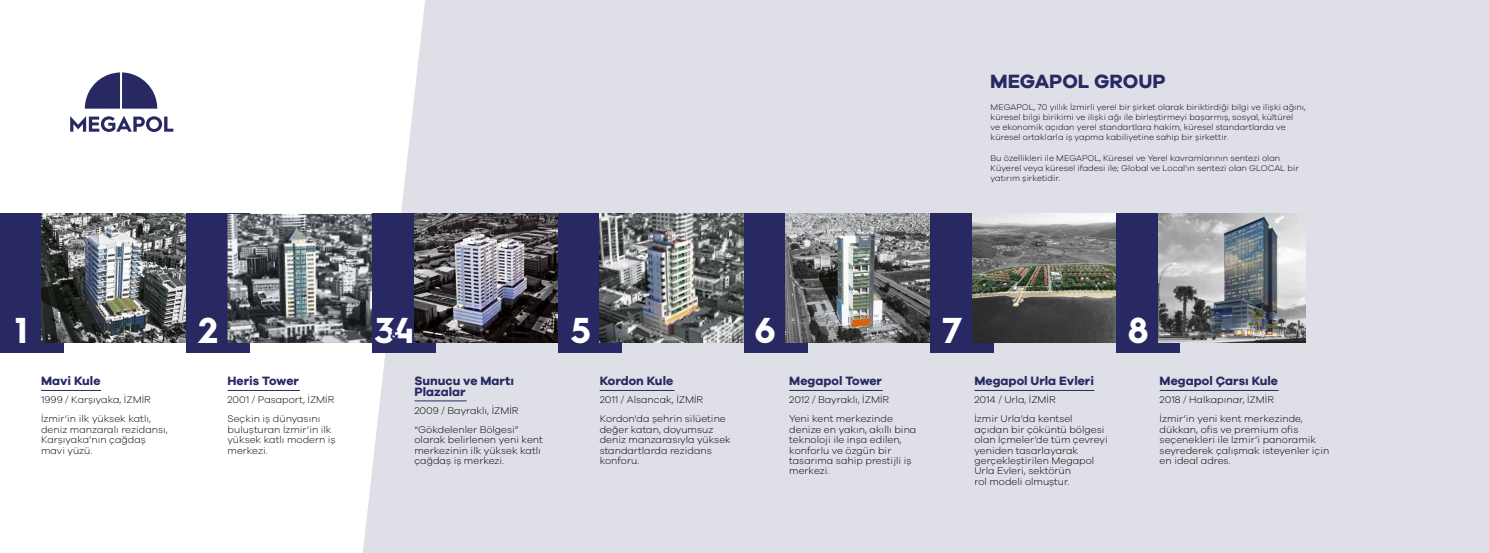
<style>
.page{position:relative;width:1489px;height:553px;background:#fff}
.page>*{position:absolute;margin:0;border:0;box-sizing:border-box;transform-origin:0 0}
.t1{font:700 36px "Hurme Geometric Sans 2";color:#fff}
.t2{font:700 19.8px "Galano Grotesque";color:#282963}
.t3{font:700 13.35px "Gilroy";color:#282963}
.t4{font:700 12.45px/10.4px "Galano Grotesque";color:#282963}
.t5{font:300 9.98px/10.4px "Galano Grotesque";color:#000}
.t6{font:300 8.55px/10.2px "Galano Grotesque";color:#000}
</style>
<div class="page">
<div style="left:363px;top:0;width:1125px;height:553px;background:#dedfe7"></div>
<div style="left:0;top:214px;width:64px;height:139px;background:#282963"></div>
<hr style="left:414px;top:400px;width:52px;height:1px;background:#252f62">
<hr style="left:41px;top:390px;width:60px;height:1px;background:#252f62">
<hr style="left:227px;top:390px;width:73px;height:1px;background:#252f62">
<hr style="left:599px;top:390px;width:75px;height:1px;background:#252f62">
<img style="left:41px;top:214px;width:145px;height:129px">
<div style="left:186px;top:214px;width:64px;height:139px;background:#282963"></div>
<img style="left:227px;top:214px;width:145px;height:129px">
<div style="left:372px;top:214px;width:64px;height:139px;background:#282963"></div>
<img style="left:414px;top:214px;width:144px;height:129px">
<div style="left:558px;top:214px;width:64px;height:139px;background:#282963"></div>
<img style="left:599px;top:214px;width:145px;height:129px">
<svg style="left:85px;top:72px;width:72px;height:37px"></svg>
<svg style="left:70px;top:116px;width:103px;height:16px"></svg>
<hr style="left:789px;top:390px;width:93px;height:1px;background:#252f62">
<hr style="left:974px;top:390px;width:120px;height:1px;background:#252f62">
<hr style="left:1159px;top:390px;width:119px;height:1px;background:#252f62">
<div style="left:744px;top:214px;width:64px;height:139px;background:#282963"></div>
<img style="left:785px;top:214px;width:145px;height:129px">
<div style="left:930px;top:214px;width:64px;height:139px;background:#282963"></div>
<img style="left:972px;top:214px;width:144px;height:129px">
<div style="left:1116px;top:214px;width:64px;height:139px;background:#282963"></div>
<img style="left:1158px;top:214px;width:147px;height:129px">
<h2 class="t2" style="left:990px;top:69px;width:177px">MEGAPOL GROUP</h2>
<p class="t6" style="left:990px;top:102px;width:317px">MEGAPOL, 70 yıllık İzmirli yerel bir şirket olarak biriktirdiği bilgi ve ilişki ağını, küresel bilgi birikimi ve ilişki ağı ile birleştirmeyi başarmış, sosyal, kültürel<br>ve ekonomik açıdan yerel standartlara hakim, küresel standartlarda ve küresel ortaklarla iş yapma kabiliyetine sahip bir şirkettir.</p>
<p class="t6" style="left:990px;top:153px;width:310px">Bu özellikleri ile MEGAPOL, Küresel ve Yerel kavramlarının sentezi olan<br>Küyerel veya küresel ifadesi ile; Global ve Local‘ın sentezi olan GLOCAL bir yatırım şirketidir.</p>
<h1 class="t1" style="left:15px;top:305px;width:14px">1</h1>
<h1 class="t1" style="left:198px;top:305px;width:22px">2</h1>
<h1 class="t1" style="left:375px;top:305px;width:41px">34</h1>
<h3 class="t3" style="left:390px;top:326px;width:10px">&amp;</h3>
<p class="t4" style="left:41px;top:375px;width:61px">Mavi Kule</p>
<p class="t5" style="left:41px;top:390px;width:111px;line-height:19.3px">1999 / Karşıyaka, İZMİR<br>İzmir’in ilk yüksek katlı,</p>
<p class="t5" style="left:41px;top:424px;width:128px">deniz manzaralı rezidansı,<br>Karşıyaka’nın çağdaş mavi yüzü.</p>
<p class="t4" style="left:227px;top:375px;width:73px">Heris Tower</p>
<p class="t5" style="left:227px;top:390px;width:108px;line-height:19.3px">2001 / Pasaport, İZMİR<br>Seçkin iş dünyasını</p>
<p class="t5" style="left:227px;top:424px;width:110px">buluşturan İzmir’in ilk yüksek katlı modern iş merkezi.</p>
<p class="t4" style="left:414px;top:375px;width:101px">Sunucu ve Martı<br>Plazalar</p>
<p class="t5" style="left:414px;top:400px;width:106px;line-height:19.3px">2009 / Bayraklı, İZMİR “Gökdelenler Bölgesi”</p>
<p class="t5" style="left:414px;top:434px;width:130px">olarak belirlenen yeni kent merkezinin ilk yüksek katlı çağdaş iş merkezi.</p>
<h1 class="t1" style="left:570px;top:305px;width:22px">5</h1>
<p class="t4" style="left:599px;top:375px;width:75px">Kordon Kule</p>
<p class="t5" style="left:599px;top:390px;width:128px;line-height:19.3px">2011 / Alsancak, İZMİR<br>Kordon'da şehrin silüetine</p>
<p class="t5" style="left:599px;top:424px;width:133px">değer katan, doyumsuz deniz manzarasıyla yüksek standartlarda rezidans konforu.</p>
<h1 class="t1" style="left:754px;top:305px;width:22px">6</h1>
<h1 class="t1" style="left:942px;top:305px;width:21px">7</h1>
<h1 class="t1" style="left:1127px;top:305px;width:22px">8</h1>
<p class="t4" style="left:789px;top:375px;width:94px">Megapol Tower</p>
<p class="t5" style="left:789px;top:390px;width:105px;line-height:19.3px">2012 / Bayraklı, İZMİR<br>Yeni kent merkezinde</p>
<p class="t5" style="left:789px;top:424px;width:129px">denize en yakın, akıllı bina teknoloji ile inşa edilen, konforlu ve özgün bir tasarıma sahip prestijli iş merkezi.</p>
<p class="t4" style="left:974px;top:375px;width:121px">Megapol Urla Evleri</p>
<p class="t5" style="left:974px;top:390px;width:100px;line-height:19.3px">2014 / Urla, İZMİR<br>İzmir Urla’da kentsel</p>
<p class="t5" style="left:974px;top:424px;width:135px">açıdan bir çöküntü bölgesi olan İçmeler’de tüm çevreyi yeniden tasarlayarak gerçekleştirilen Megapol<br>Urla Evleri, sektörün<br>rol modeli olmuştur.</p>
<p class="t4" style="left:1159px;top:375px;width:120px">Megapol Çarsı Kule</p>
<p class="t5" style="left:1159px;top:390px;width:145px;line-height:19.3px">2018 / Halkapınar, İZMİR<br>İzmir’in yeni kent merkezinde,</p>
<p class="t5" style="left:1159px;top:424px;width:171px">dükkan, ofis ve premium ofis seçenekleri ile İzmir’i panoramik seyrederek çalışmak isteyenler için en ideal adres.</p>
</div>
